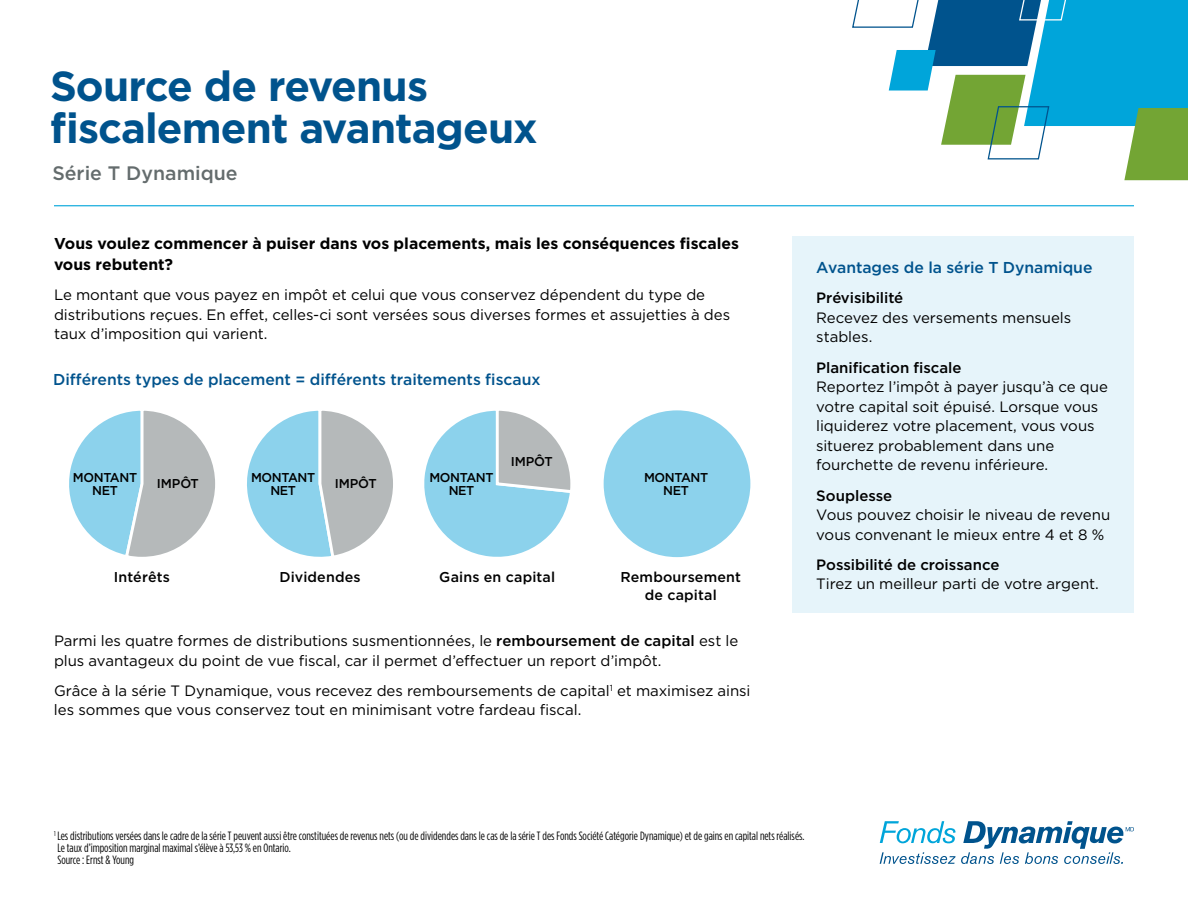
<style>
.page{position:relative;width:1188px;height:918px;background:#fff}
.page>*{position:absolute;margin:0;border:0;box-sizing:border-box;transform-origin:0 0}
._2023__BROCHURE_FRENCH_H1_H1{font:700 42px "Gotham";letter-spacing:-.02em;color:#00538d}
._2023__BROCHURE_FRENCH_H2_H2{font:500 19.5px "Gotham";color:#646c6d}
._2023__BROCHURE_FRENCH_H3_H3{font:700 15.75px "Gotham";color:#000}
._2023__BROCHURE_FRENCH_H4_H4{font:500 15.75px "Gotham";color:#00538d}
._2023__BROCHURE_FRENCH_P_P_Body_10_13pt{font:15px/19.5px "Gotham";letter-spacing:-.005em;color:#000}
._2023__BROCHURE_FRENCH_P_P_Medium_Left{font:500 15px "Gotham";letter-spacing:-.005em;color:#000}
._2023__BROCHURE_FRENCH_P_P_Text_Medium_ce{font:500 14.25px "Gotham";letter-spacing:.01em;color:#000}
.t1{font:500 12.9px/12.8px "Gotham";letter-spacing:-.03em;color:#000;text-align:center}
._2023__BROCHURE_FRENCH_P_P_Body_10_13pt-2{font:12px/12px "Gotham Cond";color:#000}
.s1{font-weight:500}
</style>
<div class="page">
<svg style="left:852px;top:0;width:336px;height:180px"></svg>
<hr style="left:54px;top:205px;width:1080px;height:1px;background:#00a5da">
<div style="left:792px;top:236px;width:342px;height:377px;background:#e6f4fa"></div>
<svg style="left:880px;top:821px;width:254px;height:43px"></svg>
<svg style="left:603px;top:410px;width:148px;height:148px"></svg>
<svg style="left:247px;top:410px;width:146px;height:147px"></svg>
<svg style="left:424px;top:410px;width:147px;height:147px"></svg>
<svg style="left:69px;top:410px;width:146px;height:147px"></svg>
<h1 class="_2023__BROCHURE_FRENCH_H1_H1" style="left:50px;top:58px;width:380px">Source de revenus</h1>
<h1 class="_2023__BROCHURE_FRENCH_H1_H1" style="left:50px;top:100px;width:489px">fiscalement avantageux</h1>
<h2 class="_2023__BROCHURE_FRENCH_H2_H2" style="left:52px;top:161px;width:187px">Série T Dynamique</h2>
<h3 class="_2023__BROCHURE_FRENCH_H3_H3" style="left:54px;top:233px;width:687px">Vous voulez commencer à puiser dans vos placements, mais les conséquences fiscales</h3>
<h3 class="_2023__BROCHURE_FRENCH_H3_H3" style="left:54px;top:254px;width:121px">vous rebutent?</h3>
<p class="_2023__BROCHURE_FRENCH_P_P_Body_10_13pt" style="left:54px;top:285px;width:653px">Le montant que vous payez en impôt et celui que vous conservez dépendent du type de</p>
<p class="_2023__BROCHURE_FRENCH_P_P_Body_10_13pt" style="left:54px;top:304px;width:678px">distributions reçues. En effet, celles-ci sont versées sous diverses formes et assujetties à des</p>
<p class="_2023__BROCHURE_FRENCH_P_P_Body_10_13pt" style="left:54px;top:324px;width:215px">taux d’imposition qui varient.</p>
<h4 class="_2023__BROCHURE_FRENCH_H4_H4" style="left:53px;top:369px;width:489px">Différents types de placement = différents traitements fiscaux</h4>
<p class="t1" style="left:511px;top:454px;width:43px">IMPÔT</p>
<p class="t1" style="left:73px;top:471px;width:66px">MONTANT<br>NET</p>
<p class="t1" style="left:157px;top:477px;width:43px">IMPÔT</p>
<p class="t1" style="left:251px;top:471px;width:66px">MONTANT<br>NET</p>
<p class="t1" style="left:335px;top:477px;width:43px">IMPÔT</p>
<p class="t1" style="left:429px;top:471px;width:66px">MONTANT<br>NET</p>
<p class="t1" style="left:644px;top:471px;width:66px">MONTANT<br>NET</p>
<p class="_2023__BROCHURE_FRENCH_P_P_Text_Medium_ce" style="left:114px;top:568px;width:58px">Intérêts</p>
<p class="_2023__BROCHURE_FRENCH_P_P_Text_Medium_ce" style="left:279px;top:568px;width:83px">Dividendes</p>
<p class="_2023__BROCHURE_FRENCH_P_P_Text_Medium_ce" style="left:439px;top:568px;width:117px">Gains en capital</p>
<p class="_2023__BROCHURE_FRENCH_P_P_Text_Medium_ce" style="left:620px;top:568px;width:122px">Remboursement</p>
<p class="_2023__BROCHURE_FRENCH_P_P_Text_Medium_ce" style="left:645px;top:586px;width:74px">de capital</p>
<p class="_2023__BROCHURE_FRENCH_P_P_Body_10_13pt" style="left:54px;top:631px;width:686px">Parmi les quatre formes de distributions susmentionnées, le <span class="s1">remboursement de capital</span> est le plus avantageux du point de vue fiscal, car il permet d’effectuer un report d’impôt.</p>
<p class="_2023__BROCHURE_FRENCH_P_P_Body_10_13pt" style="left:54px;top:680px;width:698px">Grâce à la série T Dynamique, vous recevez des remboursements de capital<sup>1</sup> et maximisez ainsi les sommes que vous conservez tout en minimisant votre fardeau fiscal.</p>
<h4 class="_2023__BROCHURE_FRENCH_H4_H4" style="left:816px;top:257px;width:278px">Avantages de la série T Dynamique</h4>
<p class="_2023__BROCHURE_FRENCH_P_P_Medium_Left" style="left:816px;top:288px;width:89px">Prévisibilité</p>
<p class="_2023__BROCHURE_FRENCH_P_P_Body_10_13pt" style="left:816px;top:308px;width:256px">Recevez des versements mensuels</p>
<p class="_2023__BROCHURE_FRENCH_P_P_Body_10_13pt" style="left:816px;top:327px;width:58px">stables.</p>
<p class="_2023__BROCHURE_FRENCH_P_P_Medium_Left" style="left:816px;top:358px;width:147px">Planification fiscale</p>
<p class="_2023__BROCHURE_FRENCH_P_P_Body_10_13pt" style="left:816px;top:377px;width:293px">Reportez l’impôt à payer jusqu’à ce que</p>
<p class="_2023__BROCHURE_FRENCH_P_P_Body_10_13pt" style="left:816px;top:396px;width:284px">votre capital soit épuisé. Lorsque vous</p>
<p class="_2023__BROCHURE_FRENCH_P_P_Body_10_13pt" style="left:816px;top:416px;width:280px">liquiderez votre placement, vous vous</p>
<p class="_2023__BROCHURE_FRENCH_P_P_Body_10_13pt" style="left:816px;top:435px;width:239px">situerez probablement dans une</p>
<p class="_2023__BROCHURE_FRENCH_P_P_Body_10_13pt" style="left:816px;top:455px;width:233px">fourchette de revenu inférieure.</p>
<p class="_2023__BROCHURE_FRENCH_P_P_Medium_Left" style="left:816px;top:485px;width:78px">Souplesse</p>
<p class="_2023__BROCHURE_FRENCH_P_P_Body_10_13pt" style="left:816px;top:505px;width:296px">Vous pouvez choisir le niveau de revenu</p>
<p class="_2023__BROCHURE_FRENCH_P_P_Body_10_13pt" style="left:816px;top:524px;width:290px">vous convenant le mieux entre 4 et 8 %</p>
<p class="_2023__BROCHURE_FRENCH_P_P_Medium_Left" style="left:816px;top:555px;width:185px">Possibilité de croissance</p>
<p class="_2023__BROCHURE_FRENCH_P_P_Body_10_13pt" style="left:816px;top:574px;width:284px">Tirez un meilleur parti de votre argent.</p>
<p class="_2023__BROCHURE_FRENCH_P_P_Body_10_13pt-2" style="left:54px;top:830px;width:752px"><sup>1</sup> Les distributions versées dans le cadre de la série T peuvent aussi être constituées de revenus nets (ou de dividendes dans le cas de la série T des Fonds Société Catégorie Dynamique) et de gains en capital nets réalisés.<br>Le taux d’imposition marginal maximal s’élève à 53,53 % en Ontario.<br>Source : Ernst &amp; Young</p>
</div>
